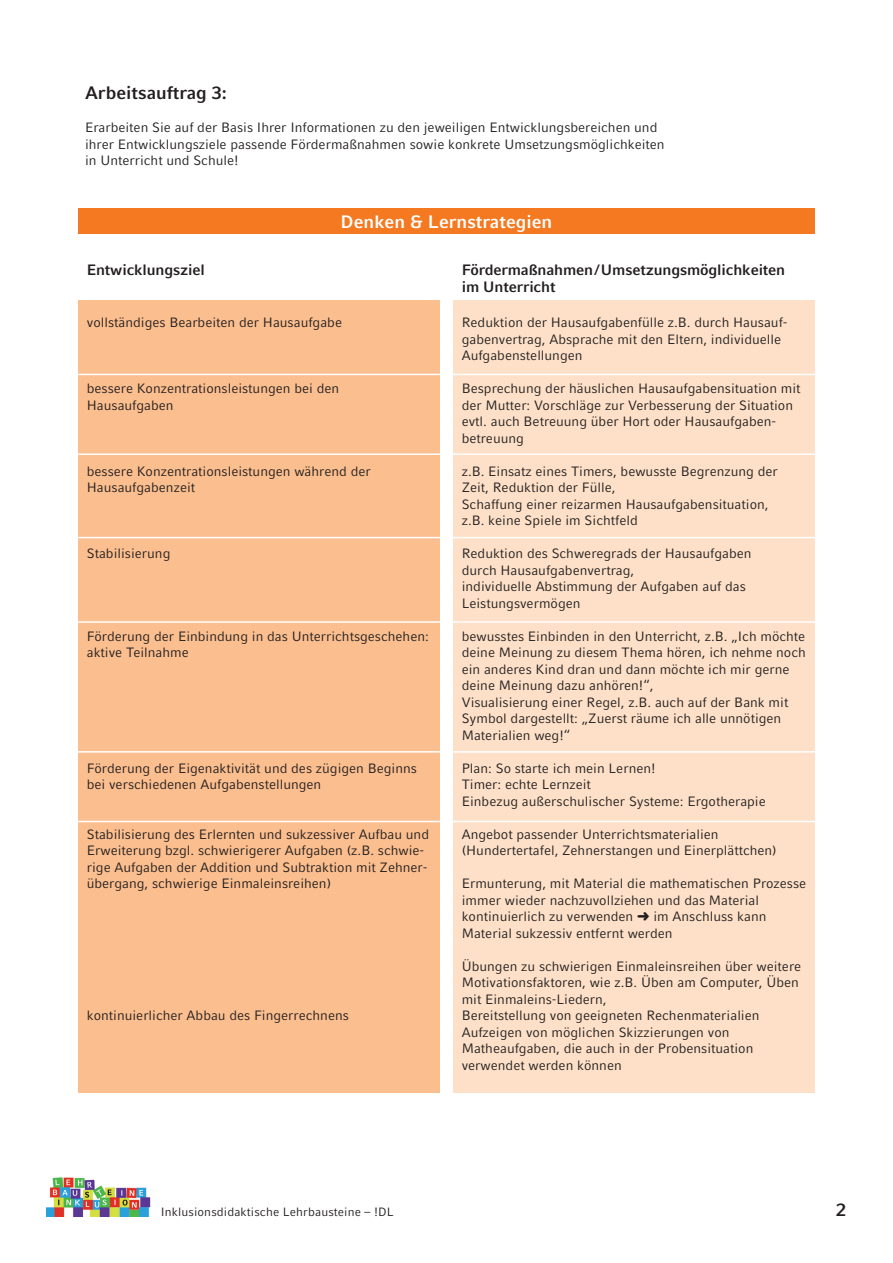
<style>
.page{position:relative;width:893px;height:1263px;background:#fff}
.page>*{position:absolute;margin:0;border:0;box-sizing:border-box;transform-origin:0 0}
.Head_12pt{font:700 18px "LMU Compatil Fact";color:#fff}
.Head_12pt-2{font:700 18px "LMU Compatil Fact";color:#231f20}
.t1{font:700 15px/16.5px "LMU Compatil Fact";letter-spacing:-.01em;color:#231f20}
.Fließ{font:13.5px/16.5px "LMU Compatil Fact";color:#231f20}
.t2{font:12px "LMU Compatil Fact";letter-spacing:.01em;color:#231f20}
</style>
<div class="page">
<img style="left:47px;top:1177px;width:104px;height:39px">
<div style="left:453px;top:300px;width:362px;height:793px;background:#fde0c7"></div>
<div style="left:78px;top:300px;width:362px;height:793px;background:#fbbe8e"></div>
<hr style="left:47px;top:374px;width:775px;height:1px;background:#fff">
<hr style="left:47px;top:453px;width:775px;height:2px;background:#fff">
<hr style="left:47px;top:537px;width:775px;height:1px;background:#fff">
<hr style="left:47px;top:621px;width:775px;height:2px;background:#fff">
<hr style="left:46px;top:751px;width:775px;height:2px;background:#fff">
<hr style="left:46px;top:821px;width:775px;height:1px;background:#fff">
<div style="left:78px;top:208px;width:737px;height:26px;background:#f47921"></div>
<p class="Head_12pt-2" style="left:85px;top:82px;width:143px">Arbeitsauftrag 3:</p>
<p class="Fließ" style="left:85px;top:119px;width:574px">Erarbeiten Sie auf der Basis Ihrer Informationen zu den jeweiligen Entwicklungsbereichen und</p>
<p class="Fließ" style="left:85px;top:136px;width:581px">ihrer Entwicklungsziele passende Fördermaßnahmen sowie konkrete Umsetzungsmöglichkeiten</p>
<p class="Fließ" style="left:85px;top:152px;width:155px">in Unterricht und Schule!</p>
<p class="t1" style="left:87px;top:262px;width:120px">Entwicklungsziel</p>
<p class="Head_12pt" style="left:341px;top:211px;width:213px">Denken &amp; Lernstrategien</p>
<p class="t1" style="left:462px;top:262px;width:325px">Fördermaßnahmen/Umsetzungsmöglichkeiten im Unterricht</p>
<p class="Fließ" style="left:87px;top:314px;width:257px">vollständiges Bearbeiten der Hausaufgabe</p>
<p class="Fließ" style="left:87px;top:380px;width:254px">bessere Konzentrationsleistungen bei den</p>
<p class="Fließ" style="left:87px;top:397px;width:88px">Hausaufgaben</p>
<p class="Fließ" style="left:87px;top:463px;width:285px">bessere Konzentrationsleistungen während der</p>
<p class="Fließ" style="left:87px;top:479px;width:110px">Hausaufgabenzeit</p>
<p class="Fließ" style="left:87px;top:545px;width:85px">Stabilisierung</p>
<p class="Fließ" style="left:87px;top:628px;width:344px">Förderung der Einbindung in das Unterrichtsgeschehen: aktive Teilnahme</p>
<p class="Fließ" style="left:87px;top:760px;width:332px">Förderung der Eigenaktivität und des zügigen Beginns bei verschiedenen Aufgabenstellungen</p>
<p class="Fließ" style="left:87px;top:826px;width:344px">Stabilisierung des Erlernten und sukzessiver Aufbau und Erweiterung bzgl. schwierigerer Aufgaben (z.B. schwie&shy;rige Aufgaben der Addition und Subtraktion mit Zehner&shy;übergang, schwierige Einmaleinsreihen)</p>
<p class="Fließ" style="left:87px;top:1007px;width:264px">kontinuierlicher Abbau des Fingerrechnens</p>
<p class="Fließ" style="left:462px;top:314px;width:327px">Reduktion der Hausaufgabenfülle z.B. durch Hausauf&shy;gabenvertrag, Absprache mit den Eltern, individuelle<br>Aufgabenstellungen</p>
<p class="Fließ" style="left:462px;top:380px;width:340px">Besprechung der häuslichen Hausaufgabensituation mit der Mutter: Vorschläge zur Verbesserung der Situation</p>
<p class="Fließ" style="left:462px;top:413px;width:316px">evtl. auch Betreuung über Hort oder Hausaufgaben-</p>
<p class="Fließ" style="left:462px;top:430px;width:64px">betreuung</p>
<p class="Fließ" style="left:462px;top:463px;width:318px">z.B. Einsatz eines Timers, bewusste Begrenzung der<br>Zeit, Reduktion der Fülle,</p>
<p class="Fließ" style="left:462px;top:496px;width:308px">Schaffung einer reizarmen Hausaufgabensituation,</p>
<p class="Fließ" style="left:462px;top:512px;width:177px">z.B. keine Spiele im Sichtfeld</p>
<p class="Fließ" style="left:462px;top:545px;width:291px">Reduktion des Schweregrads der Hausaufgaben</p>
<p class="Fließ" style="left:462px;top:562px;width:174px">durch Hausaufgabenvertrag,</p>
<p class="Fließ" style="left:462px;top:578px;width:286px">individuelle Abstimmung der Aufgaben auf das</p>
<p class="Fließ" style="left:462px;top:595px;width:120px">Leistungsvermögen</p>
<p class="Fließ" style="left:462px;top:628px;width:346px">bewusstes Einbinden in den Unterricht, z.B. „Ich möchte deine Meinung zu diesem Thema hören, ich nehme noch ein anderes Kind dran und dann möchte ich mir gerne deine Meinung dazu anhören!“,</p>
<p class="Fließ" style="left:462px;top:694px;width:328px">Visualisierung einer Regel, z.B. auch auf der Bank mit<br>Symbol dargestellt: „Zuerst räume ich alle unnötigen<br>Materialien weg!“</p>
<p class="Fließ" style="left:462px;top:760px;width:195px">Plan: So starte ich mein Lernen!</p>
<p class="Fließ" style="left:462px;top:776px;width:131px">Timer: echte Lernzeit</p>
<p class="Fließ" style="left:462px;top:793px;width:306px">Einbezug außerschulischer Systeme: Ergotherapie</p>
<p class="Fließ" style="left:462px;top:826px;width:258px">Angebot passender Unterrichtsmaterialien</p>
<p class="Fließ" style="left:462px;top:842px;width:317px">(Hundertertafel, Zehnerstangen und Einerplättchen)</p>
<p class="Fließ" style="left:462px;top:875px;width:346px">Ermunterung, mit Material die mathematischen Prozesse immer wieder nachzuvollziehen und das Material</p>
<p class="Fließ" style="left:462px;top:908px;width:306px">kontinuierlich zu verwenden ➜ im Anschluss kann</p>
<p class="Fließ" style="left:462px;top:925px;width:212px">Material sukzessiv entfernt werden</p>
<p class="Fließ" style="left:462px;top:958px;width:341px">Übungen zu schwierigen Einmaleinsreihen über weitere<br>Motivationsfaktoren, wie z.B. Üben am Computer, Üben mit Einmaleins-Liedern,</p>
<p class="Fließ" style="left:462px;top:1007px;width:299px">Bereitstellung von geeigneten Rechenmaterialien</p>
<p class="Fließ" style="left:462px;top:1024px;width:269px">Aufzeigen von möglichen Skizzierungen von</p>
<p class="Fließ" style="left:462px;top:1040px;width:293px">Matheaufgaben, die auch in der Probensituation</p>
<p class="Fließ" style="left:462px;top:1057px;width:162px">verwendet werden können</p>
<p class="t2" style="left:161px;top:1205px;width:234px">Inklusionsdidaktische Lehrbausteine – !DL</p>
<p class="Head_12pt-2" style="left:836px;top:1199px;width:12px">2</p>
</div>
